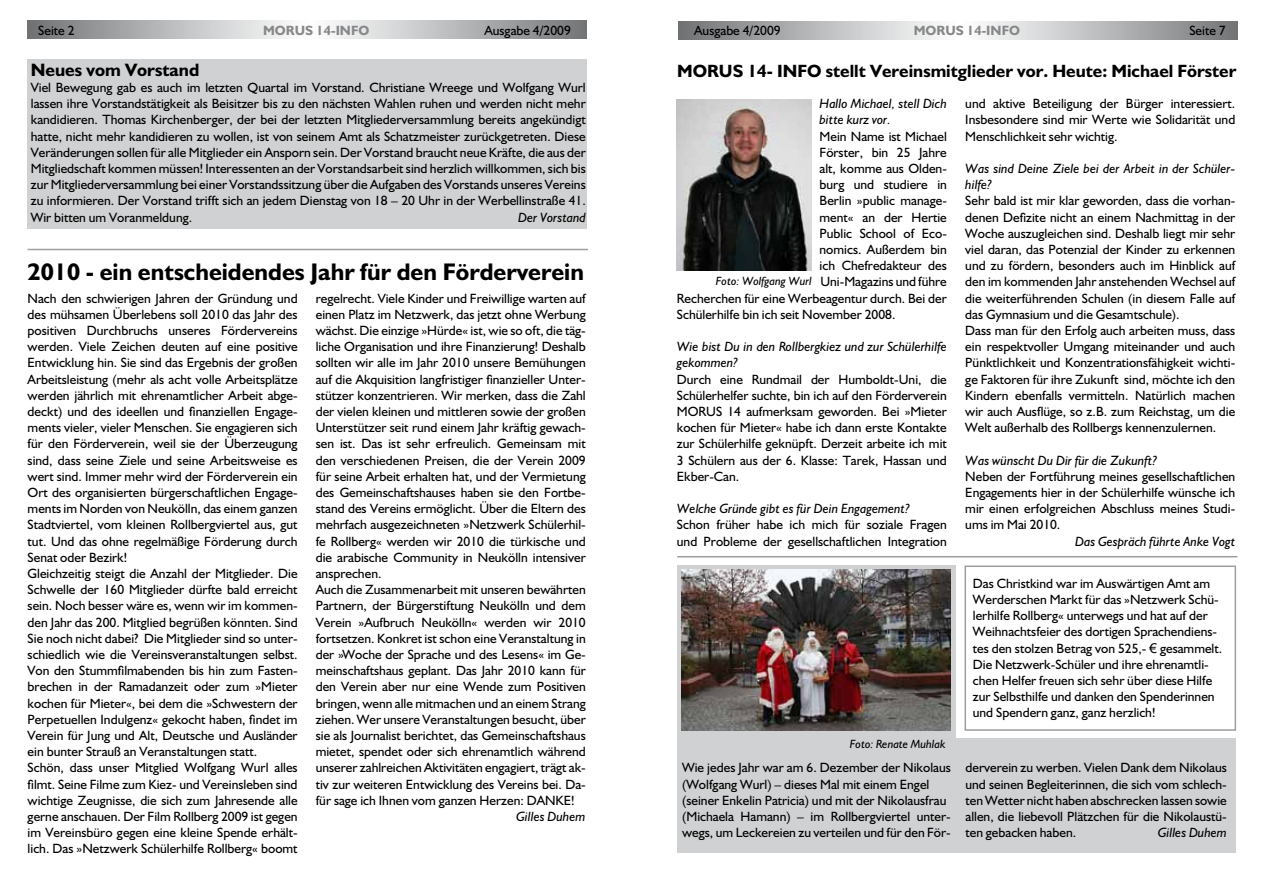
<style>
.page{position:relative;width:1263px;height:893px;background:#fff}
.page>*{position:absolute;margin:0;border:0;box-sizing:border-box;transform-origin:0 0}
.t1{font:700 24.15px "Humanist 521 BT";color:#000}
.t2{font:700 18px "Humanist 521 BT";color:#000}
.t3{font:700 17.85px "Humanist 521 BT";color:#000}
.t4{font:13.5px/16.2px "Humanist 521 BT";color:#000}
.t5{font:italic 13.5px/16.2px "Humanist 521 BT";color:#000}
.t6{font:700 13.5px "Humanist 521 BT";color:#87888a}
.t7{font:italic 12px "Humanist 521 BT";color:#000}
.s1{font-family:"Arial"}
</style>
<div class="page">
<div style="left:28px;top:60px;width:559px;height:169px;background:#d0d1d2"></div>
<svg style="left:28px;top:21px;width:559px;height:18px;background:#babbbc"></svg>
<svg style="left:678px;top:21px;width:559px;height:18px;background:#babbbc"></svg>
<div style="left:677px;top:739px;width:558px;height:114px;background:#d0d1d2"></div>
<div style="left:677px;top:565px;width:279px;height:188px;background:#d0d1d2"></div>
<img style="left:677px;top:99px;width:134px;height:171px">
<img style="left:681px;top:569px;width:270px;height:161px">
<div style="left:964px;top:565px;width:272px;height:166px;border:2px solid #9c9e9f"></div>
<hr style="left:677px;top:556px;width:560px;height:1px;background:#9c9e9f">
<hr style="left:28px;top:249px;width:560px;height:1px;background:#9c9e9f">
<p class="t4" style="left:38px;top:22px;width:38px">Seite 2</p>
<p class="t6" style="left:263px;top:22px;width:108px">MORUS 14-INFO</p>
<p class="t4" style="left:484px;top:22px;width:88px">Ausgabe 4/2009</p>
<p class="t4" style="left:694px;top:22px;width:88px">Ausgabe 4/2009</p>
<p class="t6" style="left:914px;top:22px;width:108px">MORUS 14-INFO</p>
<p class="t4" style="left:1189px;top:22px;width:38px">Seite 7</p>
<h2 class="t2" style="left:31px;top:58px;width:170px">Neues vom Vorstand</h2>
<p class="t4" style="left:31px;top:79px;width:556px;text-align:justify">Viel Bewegung gab es auch im letzten Quartal im Vorstand. Christiane Wreege und Wolfgang Wurl lassen ihre Vorstandstätigkeit als Beisitzer bis zu den nächsten Wahlen ruhen und werden nicht mehr kandidieren. Thomas Kirchenberger, der bei der letzten Mitgliederversammlung bereits angekündigt hatte, nicht mehr kandidieren zu wollen, ist von seinem Amt als Schatzmeister zurückgetreten. Diese Veränderungen sollen für alle Mitglieder ein Ansporn sein. Der Vorstand braucht neue Kräfte, die aus der Mitgliedschaft kommen müssen! Interessenten an der Vorstandsarbeit sind herzlich willkommen, sich bis zur Mitgliederversammlung bei einer Vorstandssitzung über die Aufgaben des Vorstands unseres Vereins zu informieren. Der Vorstand trifft sich an jedem Dienstag von 18 – 20 Uhr in der Werbellinstraße 41.<br>Wir bitten um Voranmeldung.</p>
<p class="t5" style="left:518px;top:209px;width:69px">Der Vorstand</p>
<h1 class="t1" style="left:28px;top:257px;width:558px">2010 - ein entscheidendes Jahr für den Förderverein</h1>
<p class="t4" style="left:28px;top:290px;width:272px">Nach den schwierigen Jahren der Gründung und des mühsamen Überlebens soll 2010 das Jahr des positiven Durchbruchs unseres Fördervereins werden. Viele Zeichen deuten auf eine positive Entwicklung hin. Sie sind das Ergebnis der großen Arbeitsleistung (mehr als acht volle Arbeitsplätze werden jährlich mit ehrenamtlicher Arbeit abge&shy;deckt) und des ideellen und finanziellen Engage&shy;ments vieler, vieler Menschen. Sie engagieren sich für den Förderverein, weil sie der Überzeugung sind, dass seine Ziele und seine Arbeitsweise es wert sind. Immer mehr wird der Förderverein ein Ort des organisierten bürgerschaftlichen Engage&shy;ments im Norden von Neukölln, das einem ganzen Stadtviertel, vom kleinen Rollbergviertel aus, gut tut. Und das ohne regelmäßige Förderung durch Senat oder Bezirk!<br>Gleichzeitig steigt die Anzahl der Mitglieder. Die Schwelle der 160 Mitglieder dürfte bald erreicht sein. Noch besser wäre es, wenn wir im kommen&shy;den Jahr das 200. Mitglied begrüßen könnten. Sind Sie noch nicht dabei? Die Mitglieder sind so unter&shy;schiedlich wie die Vereinsveranstaltungen selbst.<br>Von den Stummfilmabenden bis hin zum Fasten&shy;brechen in der Ramadanzeit oder zum »Mieter kochen für Mieter«, bei dem die »Schwestern der Perpetuellen Indulgenz« gekocht haben, findet im Verein für Jung und Alt, Deutsche und Ausländer ein bunter Strauß an Veranstaltungen statt.<br>Schön, dass unser Mitglied Wolfgang Wurl alles filmt. Seine Filme zum Kiez- und Vereinsleben sind wichtige Zeugnisse, die sich zum Jahresende alle gerne anschauen. Der Film Rollberg 2009 ist gegen im Vereinsbüro gegen eine kleine Spende erhält&shy;lich. Das »Netzwerk Schülerhilfe Rollberg« boomt</p>
<p class="t4" style="left:316px;top:290px;width:272px">regelrecht. Viele Kinder und Freiwillige warten auf einen Platz im Netzwerk, das jetzt ohne Werbung wächst. Die einzige »Hürde« ist, wie so oft, die täg&shy;liche Organisation und ihre Finanzierung! Deshalb sollten wir alle im Jahr 2010 unsere Bemühungen auf die Akquisition langfristiger finanzieller Unter&shy;stützer konzentrieren. Wir merken, dass die Zahl der vielen kleinen und mittleren sowie der großen Unterstützer seit rund einem Jahr kräftig gewach&shy;sen ist. Das ist sehr erfreulich. Gemeinsam mit den verschiedenen Preisen, die der Verein 2009 für seine Arbeit erhalten hat, und der Vermietung des Gemeinschaftshauses haben sie den Fortbe&shy;stand des Vereins ermöglicht. Über die Eltern des mehrfach ausgezeichneten »Netzwerk Schülerhil&shy;fe Rollberg« werden wir 2010 die türkische und die arabische Community in Neukölln intensiver ansprechen.<br>Auch die Zusammenarbeit mit unseren bewährten Partnern, der Bürgerstiftung Neukölln und dem Verein »Aufbruch Neukölln« werden wir 2010 fortsetzen. Konkret ist schon eine Veranstaltung in der »Woche der Sprache und des Lesens« im Ge&shy;meinschaftshaus geplant. Das Jahr 2010 kann für den Verein aber nur eine Wende zum Positiven bringen, wenn alle mitmachen und an einem Strang ziehen. Wer unsere Veranstaltungen besucht, über sie als Journalist berichtet, das Gemeinschaftshaus mietet, spendet oder sich ehrenamtlich während unserer zahlreichen Aktivitäten engagiert, trägt ak&shy;tiv zur weiteren Entwicklung des Vereins bei. Da&shy;für sage ich Ihnen vom ganzen Herzen: DANKE!</p>
<p class="t5" style="left:516px;top:808px;width:71px">Gilles Duhem</p>
<h3 class="t3" style="left:677px;top:60px;width:561px">MORUS 14- INFO stellt Vereinsmitglieder vor. Heute: Michael Förster</h3>
<p class="t4" style="left:965px;top:95px;width:271px;text-align:justify">und aktive Beteiligung der Bürger interessiert.<br>Insbesondere sind mir Werte wie Solidarität und Menschlichkeit sehr wichtig.</p>
<p class="t5" style="left:965px;top:160px;width:271px">Was sind Deine Ziele bei der Arbeit in der Schüler&shy;hilfe?</p>
<p class="t4" style="left:965px;top:192px;width:272px">Sehr bald ist mir klar geworden, dass die vorhan&shy;denen Defizite nicht an einem Nachmittag in der Woche auszugleichen sind. Deshalb liegt mir sehr viel daran, das Potenzial der Kinder zu erkennen und zu fördern, besonders auch im Hinblick auf den im kommenden Jahr anstehenden Wechsel auf die weiterführenden Schulen (in diesem Falle auf das Gymnasium und die Gesamtschule).<br>Dass man für den Erfolg auch arbeiten muss, dass ein respektvoller Umgang miteinander und auch Pünktlichkeit und Konzentrationsfähigkeit wichti&shy;ge Faktoren für ihre Zukunft sind, möchte ich den Kindern ebenfalls vermitteln. Natürlich machen wir auch Ausflüge, so z.B. zum Reichstag, um die Welt außerhalb des Rollbergs kennenzulernen.</p>
<p class="t5" style="left:965px;top:452px;width:193px">Was wünscht Du Dir für die Zukunft?</p>
<p class="t4" style="left:965px;top:468px;width:272px;text-align:justify">Neben der Fortführung meines gesellschaftlichen Engagements hier in der Schülerhilfe wünsche ich mir einen erfolgreichen Abschluss meines Studi&shy;ums im Mai 2010.</p>
<p class="t5" style="left:1075px;top:533px;width:162px">Das Gespräch führte Anke Vogt</p>
<p class="t4" style="left:973px;top:575px;width:251px">Das Christkind war im Auswärtigen Amt am Werderschen Markt für das »Netzwerk Schü&shy;lerhilfe Rollberg« unterwegs und hat auf der Weihnachtsfeier des dortigen Sprachendiens&shy;tes den stolzen Betrag von 525,- <span class="s1">€</span> gesammelt.<br>Die Netzwerk-Schüler und ihre ehrenamtli&shy;chen Helfer freuen sich sehr über diese Hilfe zur Selbsthilfe und danken den Spenderinnen und Spendern ganz, ganz herzlich!</p>
<p class="t5" style="left:819px;top:95px;width:129px">Hallo Michael, stell Dich bitte kurz vor.</p>
<p class="t4" style="left:819px;top:128px;width:129px">Mein Name ist Michael</p>
<p class="t4" style="left:819px;top:144px;width:129px">Förster, bin 25 Jahre</p>
<p class="t4" style="left:819px;top:160px;width:129px">alt, komme aus Olden-</p>
<p class="t4" style="left:819px;top:176px;width:129px">burg und studiere in</p>
<p class="t4" style="left:819px;top:192px;width:129px">Berlin »public manage-</p>
<p class="t4" style="left:819px;top:209px;width:129px">ment« an der Hertie</p>
<p class="t4" style="left:819px;top:225px;width:129px">Public School of Eco-</p>
<p class="t4" style="left:819px;top:241px;width:129px">nomics. Außerdem bin</p>
<p class="t4" style="left:819px;top:257px;width:129px">ich Chefredakteur des</p>
<p class="t4" style="left:820px;top:273px;width:128px">Uni-Magazins und führe</p>
<p class="t4" style="left:677px;top:290px;width:271px">Recherchen für eine Werbeagentur durch. Bei der</p>
<p class="t4" style="left:677px;top:306px;width:220px">Schülerhilfe bin ich seit November 2008.</p>
<p class="t5" style="left:677px;top:338px;width:271px">Wie bist Du in den Rollbergkiez und zur Schülerhilfe gekommen?</p>
<p class="t4" style="left:677px;top:371px;width:272px;text-align:justify">Durch eine Rundmail der Humboldt-Uni, die Schülerhelfer suchte, bin ich auf den Förderverein MORUS 14 aufmerksam geworden. Bei »Mieter kochen für Mieter« habe ich dann erste Kontakte zur Schülerhilfe geknüpft. Derzeit arbeite ich mit 3 Schülern aus der 6. Klasse: Tarek, Hassan und Ekber-Can.</p>
<p class="t5" style="left:677px;top:500px;width:234px">Welche Gründe gibt es für Dein Engagement?</p>
<p class="t4" style="left:677px;top:516px;width:272px">Schon früher habe ich mich für soziale Fragen und Probleme der gesellschaftlichen Integration</p>
<p class="t7" style="left:716px;top:274px;width:98px">Foto: Wolfgang Wurl</p>
<p class="t7" style="left:850px;top:736px;width:97px">Foto: Renate Muhlak</p>
<p class="t4" style="left:682px;top:759px;width:270px">Wie jedes Jahr war am 6. Dezember der Nikolaus (Wolfgang Wurl) – dieses Mal mit einem Engel (seiner Enkelin Patricia) und mit der Nikolausfrau (Michaela Hamann) – im Rollbergviertel unter&shy;wegs, um Leckereien zu verteilen und für den För-</p>
<p class="t4" style="left:965px;top:759px;width:263px;text-align:justify">derverein zu werben. Vielen Dank dem Nikolaus und seinen Begleiterinnen, die sich vom schlech&shy;ten Wetter nicht haben abschrecken lassen sowie allen, die liebevoll Plätzchen für die Nikolaustü&shy;ten gebacken haben.</p>
<p class="t5" style="left:1158px;top:824px;width:71px">Gilles Duhem</p>
</div>
